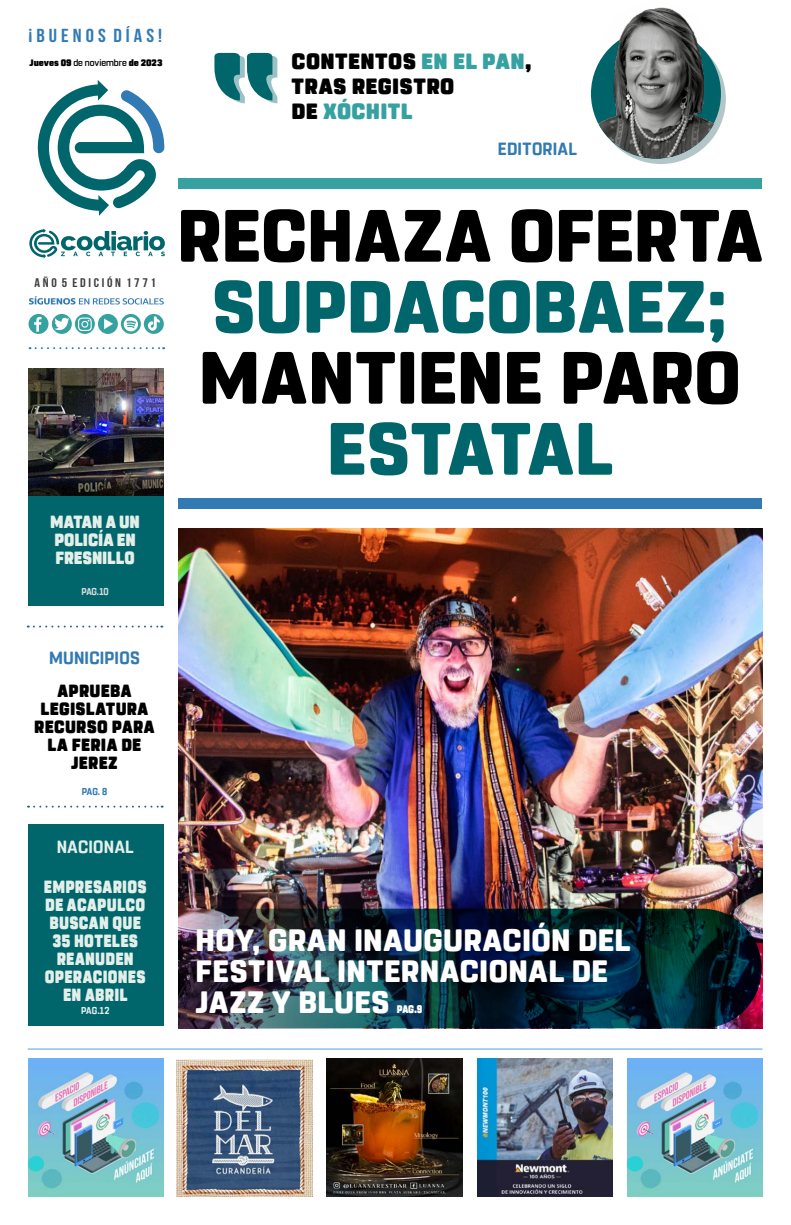
<style>
.page{position:relative;width:791px;height:1225px;background:#fff}
.page>*{position:absolute;margin:0;border:0;box-sizing:border-box;transform-origin:0 0}
.t1{font:800 73.7px "Rohn Rounded";letter-spacing:.005em;color:#000}
.t2{font:800 73.7px "Rohn Rounded";letter-spacing:.005em;color:#00666c}
.t3{font:800 73.7px "Rohn Rounded";letter-spacing:-.02em;color:#00666c}
.t4{font:800 30.8px/31px "Rohn Rounded";letter-spacing:.015em;color:#fff}
.t5{font:900 22px/25px "Rohn Rounded";letter-spacing:.02em;color:#000}
.t6{font:18.8px "Bebas Neue";color:#327ab3;scale:1.1 1}
.t7{font:900 17.6px/18px "Rohn Rounded";letter-spacing:.015em;color:#e4efe9;text-align:center;scale:.86 1}
.t8{font:900 17.6px/18px "Rohn Rounded";letter-spacing:.02em;color:#000;text-align:center;scale:.95 1}
.t9{font:900 17.6px/18px "Rohn Rounded";letter-spacing:-.005em;color:#e4efe9;scale:.91 1}
.t10{font:700 17.6px "Rohn Rounded";letter-spacing:.015em;color:#327ab3;scale:.95 1}
.t11{font:700 17.6px "Rohn Rounded";letter-spacing:.02em;color:#e4efe9;scale:.95 1}
.t12{font:12.5px "Bebas Neue";color:#3d3d3d;scale:1.1 1}
.t13{font:900 11px "Rohn Rounded";color:#fff;scale:.85 1}
.t14{font:700 9.9px "Rohn Rounded";color:#d9d9d9;scale:.9 1}
.t15{font:700 9.9px "Rohn Rounded";color:#e4efe9;scale:.91 1}
.t16{font:700 9.9px "Rohn Rounded";color:#327ab3;scale:.91 1}
.t17{font:900 9.3px "Rohn Rounded";color:#000}
.s1{font-weight:500}
.s2{color:#36a1a1}
</style>
<div class="page">
<img style="left:179px;top:528px;width:584px;height:500px">
<hr style="left:28px;top:1048px;width:734px;height:1px;background:#4f9ef0">
<img style="left:477px;top:1058px;width:136px;height:138px">
<img style="left:28px;top:1058px;width:135px;height:138px">
<img style="left:628px;top:1058px;width:135px;height:138px">
<img style="left:327px;top:1058px;width:136px;height:138px">
<img style="left:177px;top:1059px;width:135px;height:137px">
<div style="left:28px;top:495px;width:136px;height:110px;background:#00666c"></div>
<div style="left:28px;top:824px;width:136px;height:201px;background:#00666c"></div>
<svg style="left:596px;top:34px;width:130px;height:130px"></svg>
<svg style="left:37px;top:80px;width:127px;height:136px"></svg>
<div style="left:179px;top:178px;width:583px;height:10px;background:#36a1a1"></div>
<div style="left:179px;top:498px;width:583px;height:10px;background:#327ab3"></div>
<svg style="left:29px;top:296px;width:135px;height:8px"></svg>
<svg style="left:30px;top:347px;width:134px;height:2px"></svg>
<div style="left:29px;top:314px;width:20px;height:20px;background:#36a1a1;border-radius:50%"></div>
<svg style="left:34px;top:317px;width:8px;height:15px"></svg>
<svg style="left:52px;top:314px;width:20px;height:20px"></svg>
<svg style="left:54px;top:318px;width:15px;height:12px"></svg>
<svg style="left:75px;top:314px;width:20px;height:20px"></svg>
<svg style="left:78px;top:317px;width:14px;height:14px"></svg>
<div style="left:98px;top:314px;width:20px;height:20px;background:#36a1a1;border-radius:50%"></div>
<svg style="left:121px;top:314px;width:20px;height:20px"></svg>
<div style="left:144px;top:314px;width:20px;height:20px;background:#36a1a1;border-radius:50%"></div>
<svg style="left:104px;top:318px;width:9px;height:11px"></svg>
<svg style="left:124px;top:317px;width:14px;height:14px"></svg>
<svg style="left:148px;top:316px;width:12px;height:15px"></svg>
<svg style="left:214px;top:53px;width:63px;height:50px"></svg>
<img style="left:591px;top:7px;width:130px;height:151px">
<svg style="left:28px;top:625px;width:134px;height:2px"></svg>
<svg style="left:28px;top:805px;width:135px;height:2px"></svg>
<img style="left:178px;top:908px;width:583px;height:120px">
<img style="left:28px;top:368px;width:136px;height:127px">
<svg style="left:29px;top:228px;width:136px;height:30px"></svg>
<p class="t6" style="left:29px;top:26px;width:123px">¡ B U E N O S D Í A S !</p>
<p class="t17" style="left:30px;top:57px;width:134px">Jueves 09 <span class="s1">de noviembre</span> de 2023</p>
<p class="t5" style="left:292px;top:49px;width:242px">CONTENTOS <span class="s2">EN EL PAN</span>,<br>TRAS REGISTRO<br>DE <span class="s2">XÓCHITL</span></p>
<p class="t10" style="left:498px;top:139px;width:84px">EDITORIAL</p>
<p class="t12" style="left:35px;top:276px;width:112px">A Ñ O 5 E D I C I Ó N 1 7 7 1</p>
<p class="t9" style="left:50px;top:513px;width:100px">MATAN A UN<br>POLICÍA EN<br>FRESNILLO</p>
<p class="t14" style="left:81px;top:586px;width:32px">PAG.10</p>
<h1 class="t1" style="left:177px;top:194px;width:587px">RECHAZA OFERTA</h1>
<h1 class="t2" style="left:212px;top:265px;width:518px">SUPDACOBAEZ;</h1>
<h1 class="t1" style="left:199px;top:336px;width:543px">MANTIENE PARO</h1>
<h1 class="t3" style="left:327px;top:407px;width:287px">ESTATAL</h1>
<p class="t10" style="left:49px;top:647px;width:97px">MUNICIPIOS</p>
<p class="t8" style="left:34px;top:681px;width:128px">APRUEBA<br>LEGISLATURA<br>RECURSO PARA<br>LA FERIA DE<br>JEREZ</p>
<p class="t16" style="left:82px;top:785px;width:30px">PAG. 8</p>
<p class="t11" style="left:57px;top:836px;width:83px">NACIONAL</p>
<p class="t7" style="left:44px;top:878px;width:121px">EMPRESARIOS<br>DE ACAPULCO<br>BUSCAN QUE<br>35 HOTELES<br>REANUDEN<br>OPERACIONES<br>EN ABRIL</p>
<p class="t15" style="left:81px;top:1004px;width:33px">PAG.12</p>
<h2 class="t4" style="left:196px;top:925px;width:436px">HOY, GRAN INAUGURACIÓN DEL<br>FESTIVAL INTERNACIONAL DE<br>JAZZ Y BLUES</h2>
<p class="t13" style="left:397px;top:1002px;width:31px">PAG.9</p>
</div>
